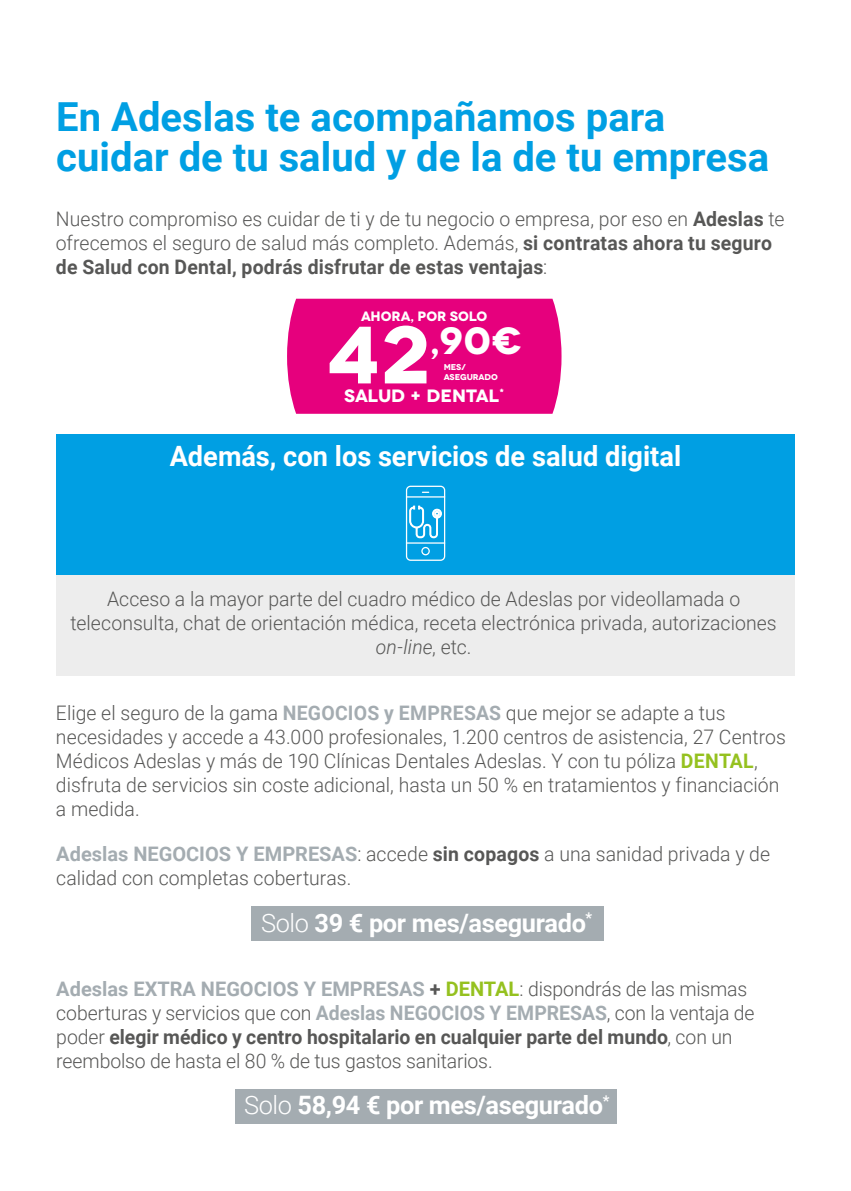
<style>
.page{position:relative;width:851px;height:1191px;background:#fff}
.page>*{position:absolute;margin:0;border:0;box-sizing:border-box;transform-origin:0 0}
.t1{font:700 81px "Novecentowide";color:#fff}
.t2{font:700 40px/40px "Roboto";color:#009fe3}
.t3{font:700 37.8px "Novecentowide";color:#fff}
.t4{font:700 28px "Roboto";color:#fff}
.t5{font:700 25.4px "Roboto";letter-spacing:-.015em;color:#fff}
.t6{font:300 20px/24px "Roboto";color:#575756}
.t7{font:700 17.8px "Novecentowide";letter-spacing:-.01em;color:#fff}
.t8{font:700 13.6px "Novecentowide";letter-spacing:-.01em;color:#fff}
.t9{font:700 8.4px "Novecentowide";letter-spacing:-.015em;color:#fff}
.s1{font-weight:700}
.s2{font-style:italic}
.s3{font-weight:700;color:#a4acb1}
.s4{font-weight:700;color:#95c11f}
.s5{font-weight:300}
</style>
<div class="page">
<div style="left:287px;top:299px;width:274px;height:115px;background:#e6007d"></div>
<div style="left:56px;top:434px;width:738px;height:141px;background:#009fe3"></div>
<div style="left:56px;top:575px;width:738px;height:100px;background:#ededed"></div>
<svg style="left:406px;top:486px;width:39px;height:75px"></svg>
<div style="left:251px;top:906px;width:352px;height:35px;background:#a4acb1"></div>
<div style="left:235px;top:1088px;width:381px;height:35px;background:#a4acb1"></div>
<h2 class="t2" style="left:56px;top:95px;width:714px">En Adeslas te acompañamos para cuidar de tu salud y de la de tu empresa</h2>
<p class="t6" style="left:56px;top:206px;width:729px">Nuestro compromiso es cuidar de ti y de tu negocio o empresa, por eso en <span class="s1">Adeslas</span> te ofrecemos el seguro de salud más completo. Además, <span class="s1">si contratas ahora tu seguro de Salud con Dental, podrás disfrutar de estas ventajas</span>:</p>
<p class="t8" style="left:361px;top:307px;width:128px">AHORA, POR SOLO</p>
<h1 class="t1" style="left:327px;top:304px;width:104px">42</h1>
<h3 class="t3" style="left:429px;top:317px;width:94px">,90€</h3>
<p class="t9" style="left:443px;top:361px;width:24px">MES/</p>
<p class="t9" style="left:443px;top:372px;width:56px">ASEGURADO</p>
<p class="t7" style="left:344px;top:385px;width:161px">SALUD + DENTAL<sup>*</sup></p>
<h3 class="t4" style="left:170px;top:436px;width:513px">Además, con los servicios de salud digital</h3>
<p class="t6" style="left:71px;top:586px;width:707px;text-align:center">Acceso a la mayor parte del cuadro médico de Adeslas por videollamada o teleconsulta, chat de orientación médica, receta electrónica privada, autorizaciones <span class="s2">on-line</span>, etc.</p>
<p class="t6" style="left:56px;top:700px;width:731px">Elige el seguro de la gama <span class="s3">NEGOCIOS y EMPRESAS</span> que mejor se adapte a tus necesidades y accede a 43.000 profesionales, 1.200 centros de asistencia, 27 Centros Médicos Adeslas y más de 190 Clínicas Dentales Adeslas. Y con tu póliza <span class="s4">DENTAL</span>, disfruta de servicios sin coste adicional, hasta un 50 % en tratamientos y financiación a medida.</p>
<p class="t6" style="left:56px;top:841px;width:715px"><span class="s3">Adeslas NEGOCIOS Y EMPRESAS</span>: accede <span class="s1">sin copagos</span> a una sanidad privada y de calidad con completas coberturas.</p>
<p class="t5" style="left:261px;top:905px;width:332px"><span class="s5">Solo</span> 39 € por mes/asegurado<sup>*</sup></p>
<p class="t6" style="left:56px;top:976px;width:699px"><span class="s3">Adeslas EXTRA NEGOCIOS Y EMPRESAS</span> <span class="s1">+</span> <span class="s4">DENTAL</span>: dispondrás de las mismas coberturas y servicios que con <span class="s3">Adeslas NEGOCIOS Y EMPRESAS</span>, con la ventaja de poder <span class="s1">elegir médico y centro hospitalario en cualquier parte del mundo</span>, con un reembolso de hasta el 80 % de tus gastos sanitarios.</p>
<p class="t5" style="left:244px;top:1087px;width:367px"><span class="s5">Solo</span> 58,94 € por mes/asegurado<sup>*</sup></p>
</div>
